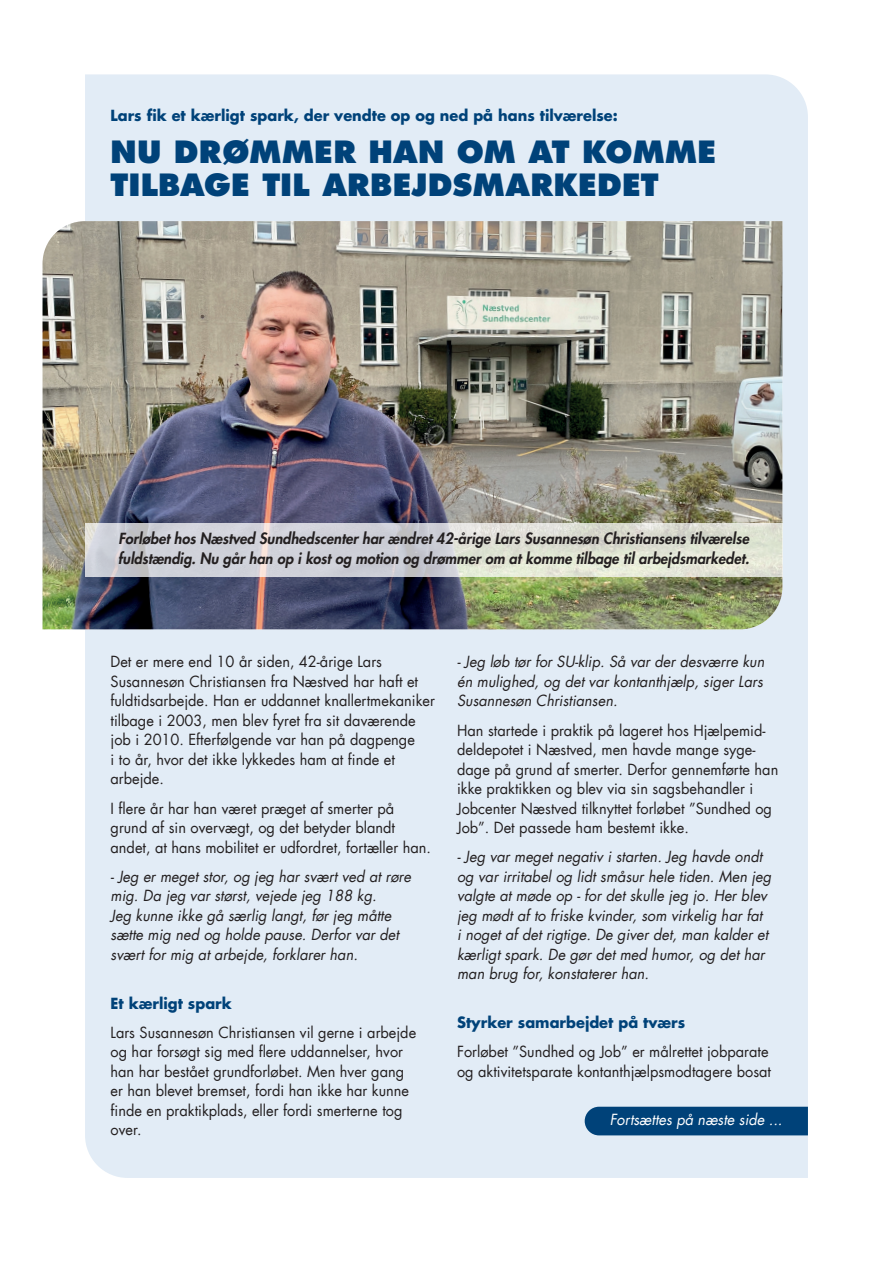
<style>
.page{position:relative;width:893px;height:1263px;background:#fff}
.page>*{position:absolute;margin:0;border:0;box-sizing:border-box;transform-origin:0 0}
.Overskrift_-_Nyt_des{font:800 30px/33px "Futura LT";letter-spacing:.005em;color:#004279}
.Brødtekst_-_Nyt_desi{font:15px/19.5px "Futura LT";color:#231f20}
.Kildeangivelse_-_Nyt{font:italic 15px/19.5px "Futura LT";color:#231f20}
.Billedtekst_-_Nyt_de{font:italic 800 15px/19.5px "Futura LT";color:#231f20}
.Mellemrubrik_-_Nyt_d{font:700 15px "Futura LT";color:#004279}
.Kildeangivelse_-_Nyt-2{font:italic 15px "Futura LT";color:#fff}
</style>
<div class="page">
<div style="left:85px;top:74px;width:723px;height:1104px;background:#e2ecf6"></div>
<img style="left:43px;top:221px;width:739px;height:408px">
<svg style="left:85px;top:523px;width:697px;height:53px;background:#d6d8d5"></svg>
<div style="left:585px;top:1107px;width:223px;height:28px;background:#004279"></div>
<h3 class="Mellemrubrik_-_Nyt_d" style="left:111px;top:105px;width:509px">Lars fik et kærligt spark, der vendte op og ned på hans tilværelse:</h3>
<h1 class="Overskrift_-_Nyt_des" style="left:111px;top:135px;width:607px">NU DRØMMER HAN OM AT KOMME<br>TILBAGE TIL ARBEJDSMARKEDET</h1>
<h4 class="Billedtekst_-_Nyt_de" style="left:118px;top:529px;width:633px">Forløbet hos Næstved Sundhedscenter har ændret 42-årige Lars Susannesøn Christiansens tilværelse fuldstændig. Nu går han op i kost og motion og drømmer om at komme tilbage til arbejdsmarkedet.</h4>
<p class="Brødtekst_-_Nyt_desi" style="left:111px;top:652px;width:326px">Det er mere end 10 år siden, 42-årige Lars Susannesøn Christiansen fra Næstved har haft et fuldtidsarbejde. Han er uddannet knallertmekaniker tilbage i 2003, men blev fyret fra sit daværende job i 2010. Efterfølgende var han på dagpenge<br>i to år, hvor det ikke lykkedes ham at finde et arbejde.</p>
<p class="Brødtekst_-_Nyt_desi" style="left:111px;top:798px;width:322px">I flere år har han været præget af smerter på grund af sin overvægt, og det betyder blandt andet, at hans mobilitet er udfordret, fortæller han.</p>
<p class="Kildeangivelse_-_Nyt" style="left:111px;top:867px;width:302px">- Jeg er meget stor, og jeg har svært ved at røre mig. Da jeg var størst, vejede jeg 188 kg.<br>Jeg kunne ikke gå særlig langt, før jeg måtte sætte mig ned og holde pause. Derfor var det svært for mig at arbejde, forklarer han.</p>
<h3 class="Mellemrubrik_-_Nyt_d" style="left:111px;top:993px;width:123px">Et kærligt spark</h3>
<p class="Brødtekst_-_Nyt_desi" style="left:111px;top:1023px;width:307px">Lars Susannesøn Christiansen vil gerne i arbejde og har forsøgt sig med flere uddannelser, hvor han har bestået grundforløbet. Men hver gang er han blevet bremset, fordi han ikke har kunne finde en praktikplads, eller fordi smerterne tog over.</p>
<p class="Kildeangivelse_-_Nyt" style="left:457px;top:652px;width:309px;text-align:justify">- Jeg løb tør for SU-klip. Så var der desværre kun én mulighed, og det var kontanthjælp, siger Lars Susannesøn Christiansen.</p>
<p class="Brødtekst_-_Nyt_desi" style="left:457px;top:720px;width:323px">Han startede i praktik på lageret hos Hjælpemid&shy;deldepotet i Næstved, men havde mange syge&shy;dage på grund af smerter. Derfor gennemførte han ikke praktikken og blev via sin sagsbehandler i Jobcenter Næstved tilknyttet forløbet ”Sundhed og Job”. Det passede ham bestemt ikke.</p>
<p class="Kildeangivelse_-_Nyt" style="left:457px;top:847px;width:316px">- Jeg var meget negativ i starten. Jeg havde ondt og var irritabel og lidt småsur hele tiden. Men jeg valgte at møde op - for det skulle jeg jo. Her blev jeg mødt af to friske kvinder, som virkelig har fat<br>i noget af det rigtige. De giver det, man kalder et kærligt spark. De gør det med humor, og det har man brug for, konstaterer han.</p>
<h3 class="Mellemrubrik_-_Nyt_d" style="left:457px;top:1012px;width:230px">Styrker samarbejdet på tværs</h3>
<p class="Brødtekst_-_Nyt_desi" style="left:457px;top:1042px;width:315px">Forløbet ”Sundhed og Job” er målrettet jobparate og aktivitetsparate kontanthjælpsmodtagere bosat</p>
<p class="Kildeangivelse_-_Nyt-2" style="left:610px;top:1110px;width:174px">Fortsættes på næste side ...</p>
</div>
